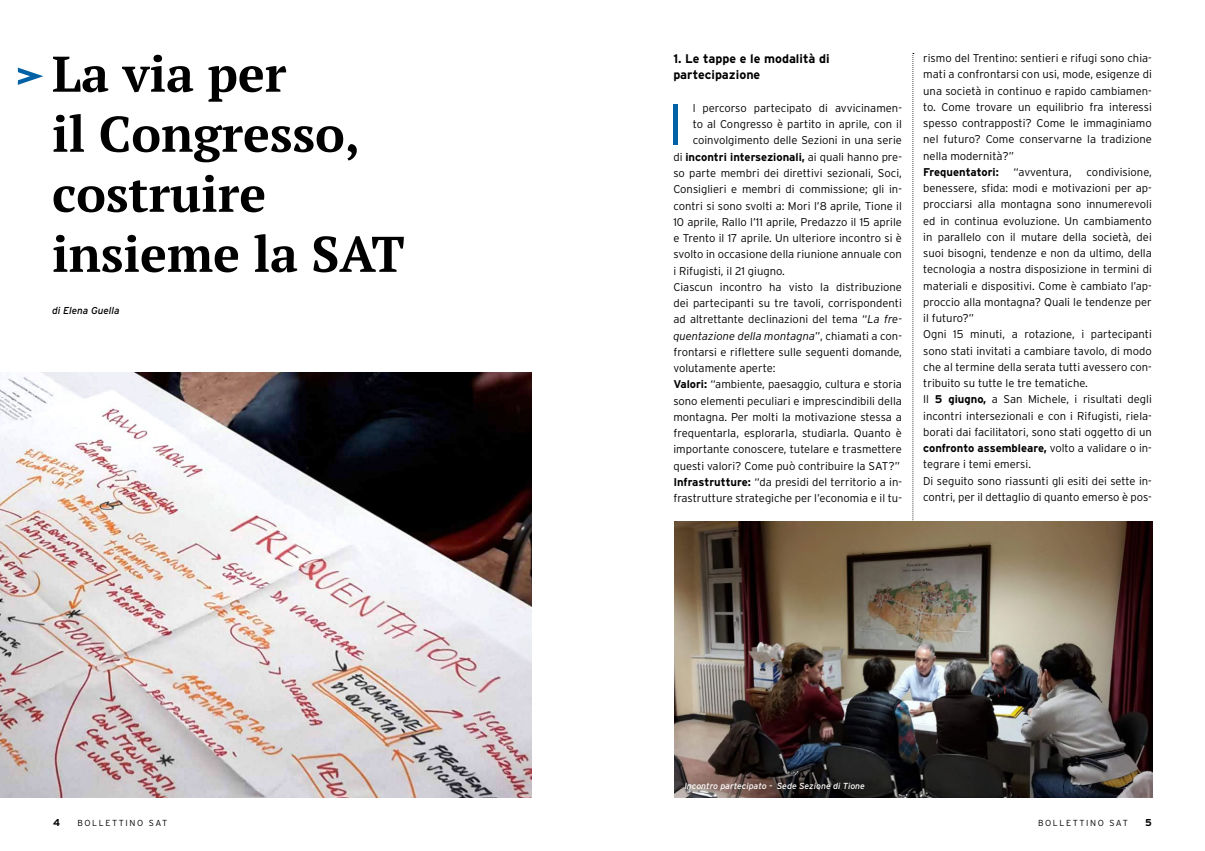
<style>
.page{position:relative;width:1205px;height:851px;background:#fff}
.page>*{position:absolute;margin:0;border:0;box-sizing:border-box;transform-origin:0 0}
.t1{font:300 57.62px "Interstate";color:#0061a7}
.t2{font:700 50px/60px "PT Serif";color:#000}
.t3{font:700 12.5px/16.2px "Interstate";color:#000}
.t4{font:300 11.25px/16.2px "Interstate";color:#000;text-align:justify}
.t5{font:700 11.25px "Interstate";color:#000}
.t6{font:italic 300 11.25px "Interstate";color:#000}
.t7{font:italic 10px "Interstate";color:#000}
.t8{font:700 10px "Interstate";color:#000}
.t9{font:italic 8.75px "Interstate";color:#fff}
.t10{font:300 8.75px "Interstate";letter-spacing:.18em;color:#000}
.s1{font-weight:300}
.s2{font-style:italic}
.s3{font-style:normal}
.s4{font-weight:700}
</style>
<div class="page">
<svg style="left:18px;top:68px;width:25px;height:17px"></svg>
<img style="left:0;top:373px;width:531px;height:424px">
<svg style="left:912px;top:53px;width:2px;height:468px"></svg>
<img style="left:674px;top:521px;width:478px;height:276px">
<div style="left:674px;top:771px;width:201px;height:29px;background:#000;opacity:.5"></div>
<h2 class="t2" style="left:52px;top:43px;width:354px">La via per<br>il Congresso, costruire insieme la SAT</h2>
<p class="t7" style="left:52px;top:305px;width:69px">di Elena Guella</p>
<p class="t3" style="left:673px;top:51px;width:158px">1. Le tappe e le modalità di partecipazione</p>
<h1 class="t1" style="left:668px;top:92px;width:17px">I</h1>
<p class="t4" style="left:693px;top:100px;width:211px">l percorso partecipato di avvicinamen-</p>
<p class="t4" style="left:693px;top:116px;width:211px">to al Congresso è partito in aprile, con il</p>
<p class="t4" style="left:693px;top:132px;width:211px">coinvolgimento delle Sezioni in una serie</p>
<p class="t5" style="left:673px;top:150px;width:230px"><span class="s1">di</span> incontri intersezionali, <span class="s1">ai quali hanno pre-</span></p>
<p class="t4" style="left:673px;top:165px;width:230px">so parte membri dei direttivi sezionali, Soci,</p>
<p class="t4" style="left:673px;top:181px;width:230px">Consiglieri e membri di commissione; gli in-</p>
<p class="t4" style="left:673px;top:197px;width:230px">contri si sono svolti a: Mori l’8 aprile, Tione il</p>
<p class="t4" style="left:673px;top:213px;width:230px">10 aprile, Rallo l’11 aprile, Predazzo il 15 aprile</p>
<p class="t4" style="left:673px;top:230px;width:230px">e Trento il 17 aprile. Un ulteriore incontro si è</p>
<p class="t4" style="left:673px;top:246px;width:230px">svolto in occasione della riunione annuale con</p>
<p class="t4" style="left:673px;top:262px;width:113px">i Rifugisti, il 21 giugno.</p>
<p class="t4" style="left:673px;top:278px;width:230px">Ciascun incontro ha visto la distribuzione</p>
<p class="t4" style="left:673px;top:295px;width:230px">dei partecipanti su tre tavoli, corrispondenti</p>
<p class="t4" style="left:673px;top:311px;width:230px">ad altrettante declinazioni del tema “<span class="s2">La fre-</span></p>
<p class="t6" style="left:673px;top:329px;width:230px">quentazione della montagna<span class="s3">”, chiamati a con-</span></p>
<p class="t4" style="left:673px;top:343px;width:230px">frontarsi e riflettere sulle seguenti domande,</p>
<p class="t4" style="left:673px;top:360px;width:104px">volutamente aperte:</p>
<p class="t4" style="left:673px;top:376px;width:230px"><span class="s4">Valori:</span> “ambiente, paesaggio, cultura e storia</p>
<p class="t4" style="left:673px;top:392px;width:230px">sono elementi peculiari e imprescindibili della</p>
<p class="t4" style="left:673px;top:408px;width:230px">montagna. Per molti la motivazione stessa a</p>
<p class="t4" style="left:673px;top:425px;width:230px">frequentarla, esplorarla, studiarla. Quanto è</p>
<p class="t4" style="left:673px;top:441px;width:230px">importante conoscere, tutelare e trasmettere</p>
<p class="t4" style="left:673px;top:457px;width:228px">questi valori? Come può contribuire la SAT?”</p>
<p class="t4" style="left:673px;top:473px;width:230px"><span class="s4">Infrastrutture:</span> “da presidi del territorio a in-</p>
<p class="t4" style="left:673px;top:490px;width:230px">frastrutture strategiche per l’economia e il tu-</p>
<p class="t4" style="left:923px;top:50px;width:230px">rismo del Trentino: sentieri e rifugi sono chia&shy;mati a confrontarsi con usi, mode, esigenze di una società in continuo e rapido cambiamen&shy;to. Come trovare un equilibrio fra interessi spesso contrapposti? Come le immaginiamo nel futuro? Come conservarne la tradizione nella modernità?”</p>
<p class="t5" style="left:923px;top:166px;width:77px">Frequentatori:</p>
<p class="t4" style="left:1013px;top:164px;width:60px">“avventura,</p>
<p class="t4" style="left:923px;top:164px;width:230px;text-align:left;text-indent:163px">condivisione, benessere, sfida: modi e motivazioni per ap&shy;procciarsi alla montagna sono innumerevoli ed in continua evoluzione. Un cambiamento in parallelo con il mutare della società, dei suoi bisogni, tendenze e non da ultimo, della tecnologia a nostra disposizione in termini di materiali e dispositivi. Come è cambiato l’ap&shy;proccio alla montagna? Quali le tendenze per il futuro?”<br>Ogni 15 minuti, a rotazione, i partecipanti sono stati invitati a cambiare tavolo, di modo che al termine della serata tutti avessero con&shy;tribuito su tutte le tre tematiche.<br>Il <span class="s4">5 giugno,</span> a San Michele, i risultati degli incontri intersezionali e con i Rifugisti, riela&shy;borati dai facilitatori, sono stati oggetto di un <span class="s4">confronto assembleare,</span> volto a validare o in&shy;tegrare i temi emersi.<br>Di seguito sono riassunti gli esiti dei sette in&shy;contri, per il dettaglio di quanto emerso è pos-</p>
<p class="t9" style="left:684px;top:780px;width:182px">Incontro partecipato - Sede Sezione di Tione</p>
<p class="t8" style="left:53px;top:817px;width:8px">4</p>
<p class="t10" style="left:77px;top:817px;width:91px">BOLLETTINO SAT</p>
<p class="t10" style="left:1038px;top:817px;width:91px">BOLLETTINO SAT</p>
<p class="t8" style="left:1145px;top:817px;width:8px">5</p>
</div>
